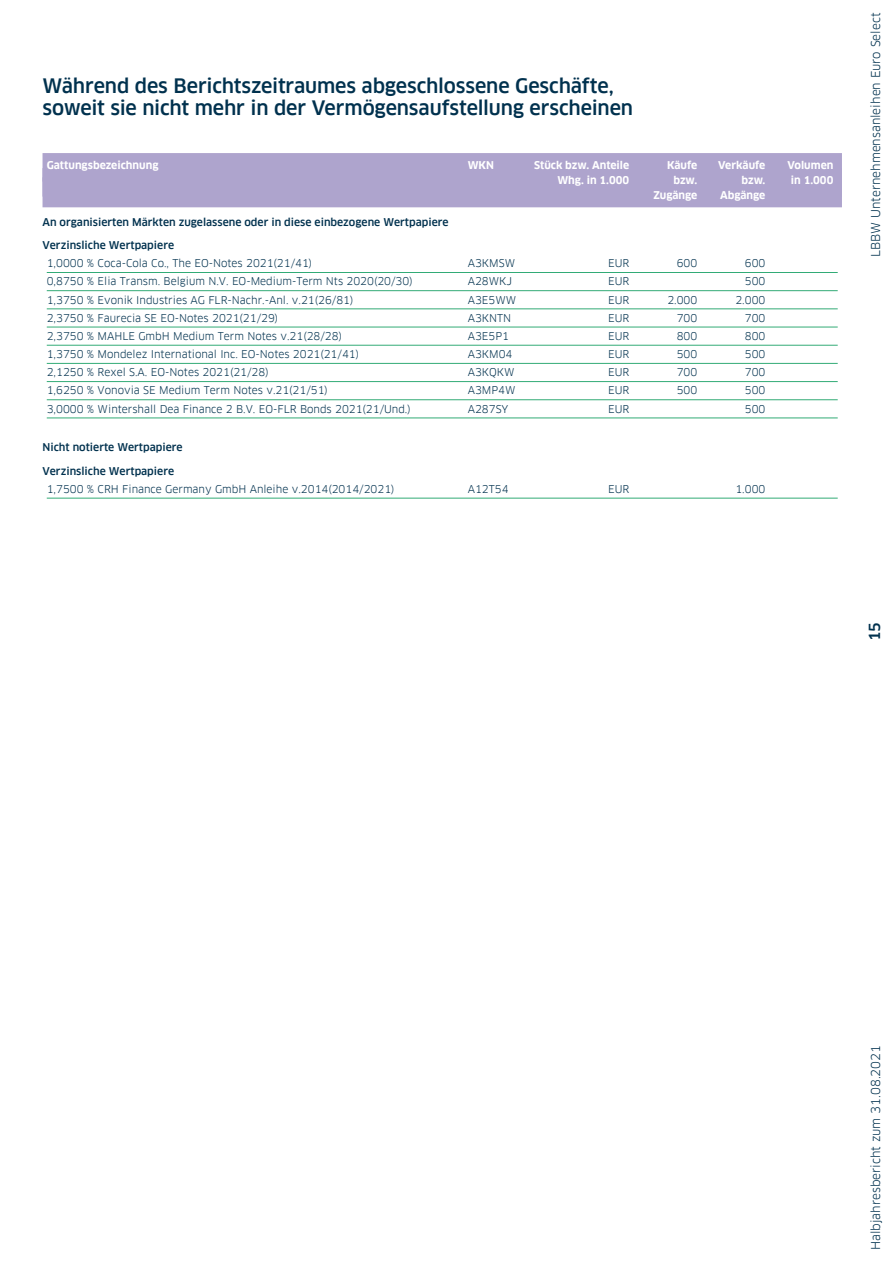
<style>
.page{position:relative;width:893px;height:1263px;background:#fff}
.page>*{position:absolute;margin:0;border:0;box-sizing:border-box;transform-origin:0 0}
.t1{font:500 19.5px/21.8px "Clanfor LBBW";letter-spacing:-.01em;color:#00314e}
.t2{font:500 15px "Clanfor LBBW";color:#00314e}
.t3{font:12px "Clanfor LBBW";color:#00314e}
.t4{font:10.5px "Clanfor LBBW";color:#00314e}
.t5{font:500 10.5px "Clanfor LBBW";color:#00314e}
.t6{font:700 10.5px "Clanfor LBBW";color:#fff}
</style>
<div class="page">
<div style="left:43px;top:153px;width:799px;height:29px;background:#aea4cd"></div>
<div style="left:43px;top:177px;width:799px;height:30px;background:#aea4cd"></div>
<hr style="left:47px;top:272px;width:791px;height:1px;background:#32ab76">
<hr style="left:47px;top:290px;width:791px;height:1px;background:#32ab76">
<hr style="left:47px;top:309px;width:791px;height:1px;background:#32ab76">
<hr style="left:47px;top:327px;width:791px;height:1px;background:#32ab76">
<hr style="left:47px;top:345px;width:791px;height:1px;background:#32ab76">
<hr style="left:47px;top:363px;width:791px;height:1px;background:#32ab76">
<hr style="left:47px;top:381px;width:791px;height:1px;background:#32ab76">
<hr style="left:47px;top:399px;width:791px;height:1px;background:#32ab76">
<hr style="left:47px;top:418px;width:791px;height:1px;background:#32ab76">
<hr style="left:47px;top:498px;width:791px;height:1px;background:#32ab76">
<h1 class="t1" style="left:43px;top:75px;width:592px">Während des Berichtszeitraumes abgeschlossene Geschäfte, soweit sie nicht mehr in der Vermögensaufstellung erscheinen</h1>
<p class="t6" style="left:47px;top:159px;width:113px">Gattungsbezeichnung</p>
<p class="t6" style="left:468px;top:159px;width:28px">WKN</p>
<p class="t6" style="left:534px;top:159px;width:97px">Stück bzw. Anteile</p>
<p class="t6" style="left:667px;top:159px;width:32px">Käufe</p>
<p class="t6" style="left:718px;top:159px;width:49px">Verkäufe</p>
<p class="t6" style="left:787px;top:159px;width:47px">Volumen</p>
<p class="t6" style="left:557px;top:174px;width:73px">Whg. in 1.000</p>
<p class="t6" style="left:673px;top:174px;width:25px">bzw.</p>
<p class="t6" style="left:741px;top:174px;width:25px">bzw.</p>
<p class="t6" style="left:791px;top:174px;width:44px">in 1.000</p>
<p class="t6" style="left:653px;top:189px;width:45px">Zugänge</p>
<p class="t6" style="left:720px;top:189px;width:47px">Abgänge</p>
<p class="t5" style="left:42px;top:216px;width:408px">An organisierten Märkten zugelassene oder in diese einbezogene Wertpapiere</p>
<p class="t5" style="left:42px;top:239px;width:133px">Verzinsliche Wertpapiere</p>
<p class="t4" style="left:47px;top:257px;width:267px">1,0000 % Coca-Cola Co., The EO-Notes 2021(21/41)</p>
<p class="t4" style="left:468px;top:257px;width:49px">A3KMSW</p>
<p class="t4" style="left:608px;top:257px;width:23px">EUR</p>
<p class="t4" style="left:677px;top:257px;width:22px">600</p>
<p class="t4" style="left:745px;top:257px;width:22px">600</p>
<p class="t4" style="left:47px;top:275px;width:367px">0,8750 % Elia Transm. Belgium N.V. EO-Medium-Term Nts 2020(20/30)</p>
<p class="t4" style="left:468px;top:275px;width:46px">A28WKJ</p>
<p class="t4" style="left:608px;top:275px;width:23px">EUR</p>
<p class="t4" style="left:745px;top:275px;width:22px">500</p>
<p class="t4" style="left:47px;top:293px;width:308px">1,3750 % Evonik Industries AG FLR-Nachr.-Anl. v.21(26/81)</p>
<p class="t4" style="left:468px;top:293px;width:50px">A3E5WW</p>
<p class="t4" style="left:608px;top:293px;width:23px">EUR</p>
<p class="t4" style="left:667px;top:293px;width:32px">2.000</p>
<p class="t4" style="left:735px;top:293px;width:32px">2.000</p>
<p class="t4" style="left:47px;top:312px;width:233px">2,3750 % Faurecia SE EO-Notes 2021(21/29)</p>
<p class="t4" style="left:468px;top:312px;width:45px">A3KNTN</p>
<p class="t4" style="left:608px;top:312px;width:23px">EUR</p>
<p class="t4" style="left:677px;top:312px;width:22px">700</p>
<p class="t4" style="left:745px;top:312px;width:22px">700</p>
<p class="t4" style="left:47px;top:330px;width:297px">2,3750 % MAHLE GmbH Medium Term Notes v.21(28/28)</p>
<p class="t4" style="left:468px;top:330px;width:43px">A3E5P1</p>
<p class="t4" style="left:608px;top:330px;width:23px">EUR</p>
<p class="t4" style="left:677px;top:330px;width:22px">800</p>
<p class="t4" style="left:745px;top:330px;width:22px">800</p>
<p class="t4" style="left:47px;top:348px;width:314px">1,3750 % Mondelez International Inc. EO-Notes 2021(21/41)</p>
<p class="t4" style="left:468px;top:348px;width:46px">A3KM04</p>
<p class="t4" style="left:608px;top:348px;width:23px">EUR</p>
<p class="t4" style="left:677px;top:348px;width:22px">500</p>
<p class="t4" style="left:745px;top:348px;width:22px">500</p>
<p class="t4" style="left:47px;top:366px;width:223px">2,1250 % Rexel S.A. EO-Notes 2021(21/28)</p>
<p class="t4" style="left:468px;top:366px;width:48px">A3KQKW</p>
<p class="t4" style="left:608px;top:366px;width:23px">EUR</p>
<p class="t4" style="left:677px;top:366px;width:22px">700</p>
<p class="t4" style="left:745px;top:366px;width:22px">700</p>
<p class="t4" style="left:47px;top:384px;width:283px">1,6250 % Vonovia SE Medium Term Notes v.21(21/51)</p>
<p class="t4" style="left:468px;top:384px;width:49px">A3MP4W</p>
<p class="t4" style="left:608px;top:384px;width:23px">EUR</p>
<p class="t4" style="left:677px;top:384px;width:22px">500</p>
<p class="t4" style="left:745px;top:384px;width:22px">500</p>
<p class="t4" style="left:47px;top:402px;width:366px">3,0000 % Wintershall Dea Finance 2 B.V. EO-FLR Bonds 2021(21/Und.)</p>
<p class="t4" style="left:468px;top:402px;width:42px">A287SY</p>
<p class="t4" style="left:608px;top:402px;width:23px">EUR</p>
<p class="t4" style="left:745px;top:402px;width:22px">500</p>
<p class="t5" style="left:42px;top:441px;width:142px">Nicht notierte Wertpapiere</p>
<p class="t5" style="left:42px;top:465px;width:133px">Verzinsliche Wertpapiere</p>
<p class="t4" style="left:47px;top:483px;width:349px">1,7500 % CRH Finance Germany GmbH Anleihe v.2014(2014/2021)</p>
<p class="t4" style="left:468px;top:483px;width:42px">A12T54</p>
<p class="t4" style="left:608px;top:483px;width:23px">EUR</p>
<p class="t4" style="left:735px;top:483px;width:32px">1.000</p>
<p class="t3" style="left:869px;top:257px;width:246px;rotate:-90deg">LBBW Unternehmensanleihen Euro Select</p>
<h2 class="t2" style="left:866px;top:641px;width:21px;rotate:-90deg">15</h2>
<p class="t3" style="left:869px;top:1250px;width:207px;rotate:-90deg">Halbjahresbericht zum 31.08.2021</p>
</div>
